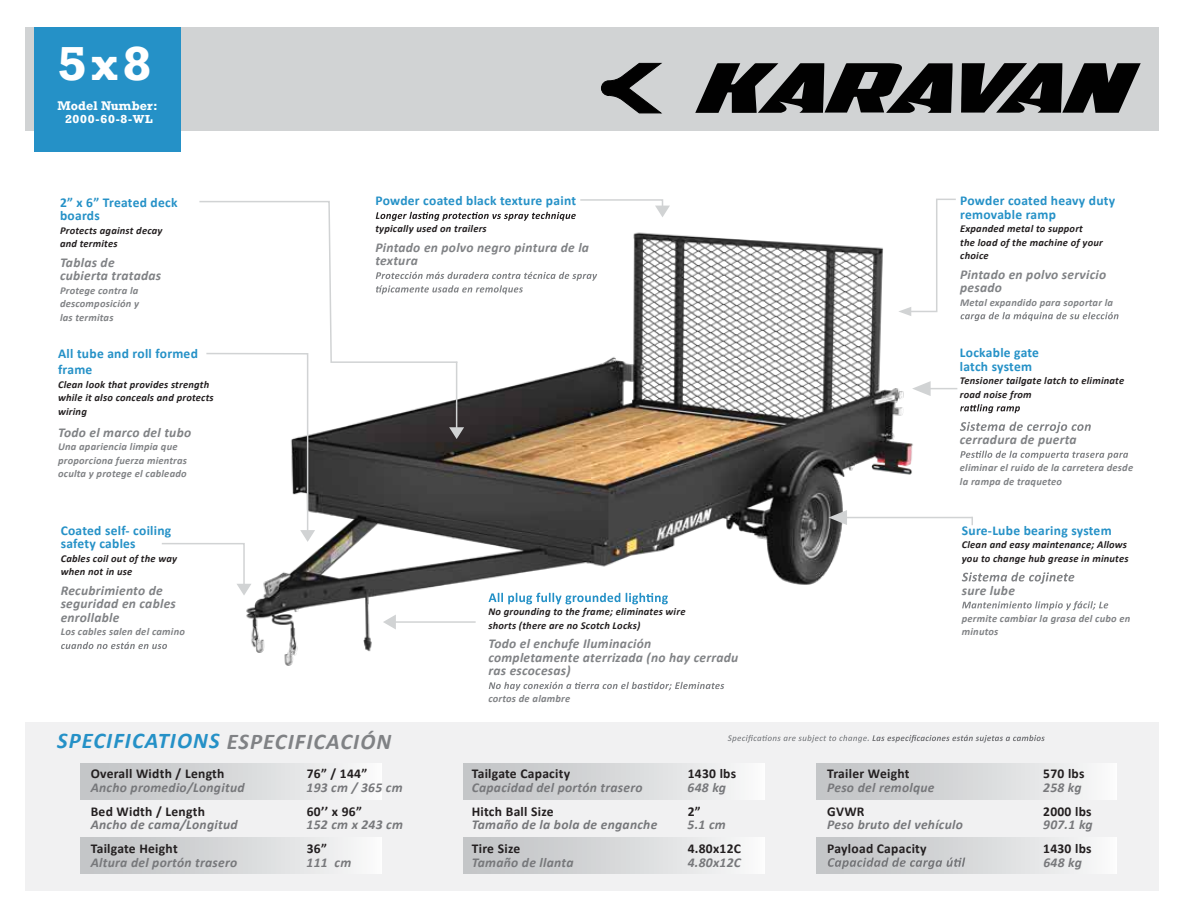
<style>
.page{position:relative;width:1188px;height:918px;background:#fff}
.page>*{position:absolute;margin:0;border:0;box-sizing:border-box;transform-origin:0 0}
.t1{font:700 44.85px "Rockwell";color:#fff}
.t2{font:italic 700 22.5px "Calibri";letter-spacing:.05em;color:#2591c7}
.t3{font:italic 700 13.5px/13.5px "Calibri";letter-spacing:.02em;color:#808285}
.t4{font:italic 700 13.5px "Calibri";letter-spacing:.02em;color:#77787b}
.t5{font:700 13.5px/13.5px "Calibri";letter-spacing:.02em;color:#2591c7}
.t6{font:700 13.5px "Calibri";letter-spacing:.02em;color:#231f20}
.t7{font:700 11.85px "Rockwell";letter-spacing:.01em;color:#fff}
.t8{font:700 10.95px "Rockwell";letter-spacing:.07em;color:#fff}
.t9{font:italic 700 10.5px/13.5px "Calibri";letter-spacing:.02em;color:#231f20}
.t10{font:italic 700 10.5px/13.5px "Calibri";letter-spacing:.02em;color:#808285}
.s1{color:#808285}
</style>
<div class="page">
<div style="left:25px;top:27px;width:1134px;height:103px;background:#d1d3d4"></div>
<div style="left:34px;top:27px;width:146px;height:125px;background:#2591c7"></div>
<div style="left:25px;top:722px;width:1134px;height:169px;background:#f1f1f2"></div>
<div style="left:81px;top:763px;width:301px;height:36px;background:#c5c7c9"></div>
<div style="left:81px;top:838px;width:301px;height:36px;background:linear-gradient(to right,#bdc0c2,#f6f6f7)"></div>
<div style="left:816px;top:838px;width:301px;height:36px;background:linear-gradient(to right,#bdc0c2,#f6f6f7)"></div>
<div style="left:464px;top:838px;width:300px;height:36px;background:linear-gradient(to right,#bdc0c2,#f6f6f7)"></div>
<svg style="left:828px;top:857px;width:137px;height:12px;background:#b3b4b6"></svg>
<svg style="left:61px;top:642px;width:46px;height:7px"></svg>
<svg style="left:1045px;top:572px;width:29px;height:10px"></svg>
<svg style="left:1045px;top:601px;width:63px;height:9px"></svg>
<svg style="left:1045px;top:422px;width:46px;height:11px"></svg>
<svg style="left:1045px;top:451px;width:83px;height:9px"></svg>
<img style="left:107px;top:27px;width:938px;height:773px">
<hr style="left:844px;top:517px;width:129px;height:1px;background:#d1d3d4">
<svg style="left:829px;top:510px;width:18px;height:15px"></svg>
<svg style="left:912px;top:381px;width:45px;height:15px"></svg>
<svg style="left:898px;top:198px;width:221px;height:123px"></svg>
<svg style="left:160px;top:198px;width:510px;height:406px"></svg>
<svg style="left:695px;top:63px;width:258px;height:50px"></svg>
<svg style="left:961px;top:63px;width:180px;height:50px"></svg>
<svg style="left:601px;top:63px;width:62px;height:51px"></svg>
<h1 class="t1" style="left:58px;top:35px;width:95px">5 x 8</h1>
<p class="t7" style="left:58px;top:98px;width:102px">Model Number:</p>
<p class="t8" style="left:65px;top:112px;width:89px">2000-60-8-WL</p>
<p class="t5" style="left:60px;top:195px;width:119px">2” x 6” Treated deck boards</p>
<p class="t9" style="left:60px;top:223px;width:104px">Protects against decay and termites</p>
<p class="t3" style="left:60px;top:255px;width:103px">Tablas de cubierta tratadas</p>
<p class="t10" style="left:60px;top:283px;width:81px;text-align:justify">Protege contra la descomposición y las termitas</p>
<p class="t5" style="left:58px;top:345px;width:141px;line-height:16.2px">All tube and roll formed frame</p>
<p class="t9" style="left:58px;top:377px;width:157px">Clean look that provides strength while it also conceals and protects wiring</p>
<p class="t3" style="left:58px;top:425px;width:135px">Todo el marco del tubo</p>
<p class="t10" style="left:58px;top:440px;width:131px">Una apariencia limpia que proporciona fuerza mientras oculta y protege el cableado</p>
<p class="t5" style="left:61px;top:523px;width:112px">Coated self- coiling safety cables</p>
<p class="t9" style="left:61px;top:551px;width:118px">Cables coil out of the way when not in use</p>
<p class="t3" style="left:61px;top:583px;width:117px">Recubrimiento de seguridad en cables enrollable</p>
<p class="t10" style="left:61px;top:625px;width:126px">Los cables salen del camino</p>
<p class="t5" style="left:375px;top:194px;width:202px">Powder coated black texture paint</p>
<p class="t9" style="left:375px;top:222px;width:113px">typically used on trailers</p>
<p class="t3" style="left:375px;top:240px;width:215px">Pintado en polvo negro pintura de la textura</p>
<p class="t9" style="left:488px;top:605px;width:199px">No grounding to the frame; eliminates wire shorts (there are no Scotch Locks)</p>
<p class="t3" style="left:488px;top:637px;width:251px">Todo el enchufe Iluminación completamente aterrizada (no hay cerradu ras escocesas)</p>
<p class="t10" style="left:488px;top:692px;width:83px">cortos de alambre</p>
<h2 class="t2" style="left:57px;top:725px;width:336px">SPECIFICATIONS <span class="s1">ESPECIFICACIÓN</span></h2>
<p class="t6" style="left:91px;top:764px;width:135px">Overall Width / Length</p>
<p class="t6" style="left:307px;top:764px;width:62px">76” / 144”</p>
<p class="t4" style="left:91px;top:778px;width:155px">Ancho promedio/Longitud</p>
<p class="t4" style="left:307px;top:778px;width:98px">193 cm / 365 cm</p>
<p class="t6" style="left:91px;top:802px;width:116px">Bed Width / Length</p>
<p class="t6" style="left:307px;top:802px;width:57px">60’’ x 96”</p>
<p class="t4" style="left:91px;top:815px;width:148px">Ancho de cama/Longitud</p>
<p class="t4" style="left:307px;top:815px;width:98px">152 cm x 243 cm</p>
<p class="t6" style="left:91px;top:839px;width:88px">Tailgate Height</p>
<p class="t6" style="left:307px;top:839px;width:22px">36”</p>
<p class="t4" style="left:91px;top:853px;width:148px">Altura del portón trasero</p>
<p class="t4" style="left:307px;top:853px;width:46px">111 cm</p>
<p class="t6" style="left:472px;top:764px;width:100px">Tailgate Capacity</p>
<p class="t6" style="left:688px;top:764px;width:50px">1430 lbs</p>
<p class="t4" style="left:472px;top:778px;width:172px">Capacidad del portón trasero</p>
<p class="t4" style="left:688px;top:778px;width:40px">648 kg</p>
<p class="t6" style="left:472px;top:802px;width:83px">Hitch Ball Size</p>
<p class="t6" style="left:688px;top:802px;width:15px">2”</p>
<p class="t4" style="left:472px;top:815px;width:187px">Tamaño de la bola de enganche</p>
<p class="t4" style="left:688px;top:815px;width:40px">5.1 cm</p>
<p class="t6" style="left:472px;top:839px;width:50px">Tire Size</p>
<p class="t6" style="left:688px;top:839px;width:55px">4.80x12C</p>
<p class="t4" style="left:472px;top:853px;width:103px">Tamaño de llanta</p>
<p class="t4" style="left:688px;top:853px;width:55px">4.80x12C</p>
<p class="t5" style="left:960px;top:194px;width:157px">Powder coated heavy duty removable ramp</p>
<p class="t9" style="left:960px;top:222px;width:144px">Expanded metal to support<br>the load of the machine of your choice</p>
<p class="t3" style="left:960px;top:267px;width:148px">Pintado en polvo servicio pesado</p>
<p class="t10" style="left:960px;top:295px;width:154px">Metal expandido para soportar la</p>
<p class="t5" style="left:960px;top:346px;width:81px">Lockable gate latch system</p>
<p class="t9" style="left:960px;top:374px;width:166px">Tensioner tailgate latch to eliminate road noise from</p>
<p class="t3" style="left:960px;top:433px;width:118px">cerradura de puerta</p>
<p class="t10" style="left:960px;top:461px;width:175px">eliminar el ruido de la carretera desde la rampa de traqueteo</p>
<p class="t5" style="left:962px;top:523px;width:151px">Sure-Lube bearing system</p>
<p class="t9" style="left:962px;top:538px;width:168px">Clean and easy maintenance; Allows you to change hub grease in minutes</p>
<p class="t3" style="left:962px;top:583px;width:55px">sure lube</p>
<p class="t10" style="left:962px;top:611px;width:170px">permite cambiar la grasa del cubo en minutos</p>
<p class="t6" style="left:827px;top:764px;width:84px">Trailer Weight</p>
<p class="t6" style="left:1043px;top:764px;width:43px">570 lbs</p>
<p class="t4" style="left:827px;top:778px;width:109px">Peso del remolque</p>
<p class="t4" style="left:1043px;top:778px;width:40px">258 kg</p>
<p class="t6" style="left:827px;top:802px;width:39px">GVWR</p>
<p class="t6" style="left:1043px;top:802px;width:50px">2000 lbs</p>
<p class="t4" style="left:827px;top:815px;width:137px">Peso bruto del vehículo</p>
<p class="t4" style="left:1043px;top:815px;width:51px">907.1 kg</p>
<p class="t6" style="left:827px;top:839px;width:101px">Payload Capacity</p>
<p class="t6" style="left:1043px;top:839px;width:50px">1430 lbs</p>
<p class="t4" style="left:1043px;top:853px;width:40px">648 kg</p>
</div>
